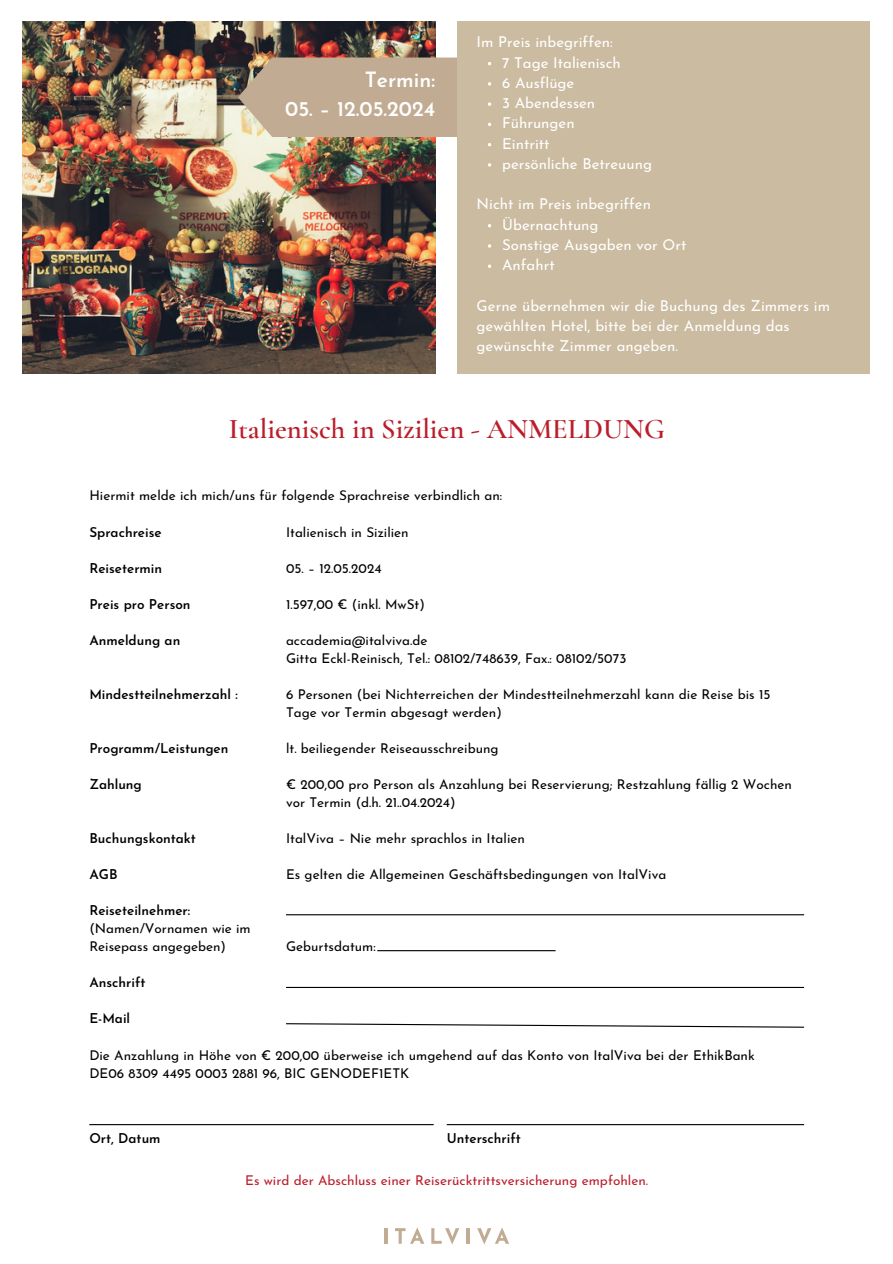
<style>
.page{position:relative;width:893px;height:1264px;background:#fff}
.page>*{position:absolute;margin:0;border:0;box-sizing:border-box;transform-origin:0 0}
.t1{font:600 28.5px "Cormorant Garamond";color:#bb1e2b}
.t2{font:600 21px "Josefin Sans";color:#fff}
.t3{font:15px/20.2px "Josefin Sans";color:#fff}
.t4{font:13.5px/18px "Josefin Sans";color:#000}
.t5{font:600 13.5px "Josefin Sans";color:#000}
.t6{font:13.5px "Josefin Sans";color:#bb1e2b}
</style>
<div class="page">
<img style="left:23px;top:21px;width:412px;height:352px">
<hr style="left:384px;top:1228px;width:3px;height:15px;background:#c1ac93">
<svg style="left:395px;top:1227px;width:29px;height:16px"></svg>
<svg style="left:431px;top:1228px;width:28px;height:16px"></svg>
<hr style="left:466px;top:1228px;width:4px;height:15px;background:#c1ac93">
<svg style="left:477px;top:1227px;width:32px;height:17px"></svg>
<svg style="left:238px;top:57px;width:219px;height:80px;background:#beaa91"></svg>
<div style="left:457px;top:21px;width:412px;height:352px;background:#cbbba0"></div>
<svg style="left:488px;top:82px;width:3px;height:4px"></svg>
<svg style="left:488px;top:102px;width:3px;height:4px"></svg>
<svg style="left:488px;top:163px;width:3px;height:4px"></svg>
<svg style="left:488px;top:244px;width:3px;height:4px"></svg>
<svg style="left:488px;top:264px;width:3px;height:4px"></svg>
<hr style="left:377px;top:950px;width:178px;height:1px;background:#000">
<hr style="left:286px;top:914px;width:518px;height:1px;background:#000">
<hr style="left:286px;top:986px;width:518px;height:2px;background:#000">
<svg style="left:286px;top:1023px;width:519px;height:5px"></svg>
<hr style="left:446px;top:1124px;width:358px;height:1px;background:#000">
<hr style="left:89px;top:1124px;width:344px;height:1px;background:#000">
<h2 class="t2" style="left:364px;top:62px;width:72px">Termin:</h2>
<h2 class="t2" style="left:285px;top:91px;width:151px">05. – 12.05.2024</h2>
<p class="t3" style="left:502px;top:30px;width:151px;text-indent:-25px">Im Preis inbegriffen:<br>7 Tage Italienisch<br>6 Ausflüge<br>3 Abendessen<br>Führungen<br>Eintritt<br>persönliche Betreuung</p>
<p class="t3" style="left:502px;top:192px;width:186px;text-indent:-25px">Nicht im Preis inbegriffen<br>Übernachtung<br>Sonstige Ausgaben vor Ort<br>Anfahrt</p>
<p class="t3" style="left:476px;top:293px;width:355px">Gerne übernehmen wir die Buchung des Zimmers im gewählten Hotel, bitte bei der Anmeldung das gewünschte Zimmer angeben.</p>
<h1 class="t1" style="left:229px;top:411px;width:437px">Italienisch in Sizilien - ANMELDUNG</h1>
<p class="t4" style="left:89px;top:485px;width:414px">Hiermit melde ich mich/uns für folgende Sprachreise verbindlich an:</p>
<p class="t5" style="left:89px;top:520px;width:74px">Sprachreise</p>
<p class="t5" style="left:89px;top:556px;width:74px">Reisetermin</p>
<p class="t5" style="left:89px;top:592px;width:103px">Preis pro Person</p>
<p class="t5" style="left:89px;top:628px;width:93px">Anmeldung an</p>
<p class="t5" style="left:89px;top:682px;width:150px">Mindestteilnehmerzahl :</p>
<p class="t5" style="left:89px;top:736px;width:141px">Programm/Leistungen</p>
<p class="t5" style="left:89px;top:772px;width:54px">Zahlung</p>
<p class="t5" style="left:89px;top:826px;width:108px">Buchungskontakt</p>
<p class="t5" style="left:89px;top:862px;width:30px">AGB</p>
<p class="t5" style="left:89px;top:898px;width:102px">Reiseteilnehmer:</p>
<p class="t4" style="left:89px;top:917px;width:163px">(Namen/Vornamen wie im<br>Reisepass angegeben)</p>
<p class="t5" style="left:89px;top:970px;width:58px">Anschrift</p>
<p class="t5" style="left:89px;top:1006px;width:42px">E-Mail</p>
<p class="t4" style="left:286px;top:521px;width:124px">Italienisch in Sizilien</p>
<p class="t4" style="left:286px;top:557px;width:97px">05. – 12.05.2024</p>
<p class="t4" style="left:286px;top:593px;width:140px">1.597,00 € (inkl. MwSt)</p>
<p class="t4" style="left:286px;top:629px;width:342px">accademia@italviva.de<br>Gitta Eckl-Reinisch, Tel.: 08102/748639, Fax.: 08102/5073</p>
<p class="t4" style="left:286px;top:683px;width:486px">6 Personen (bei Nichterreichen der Mindestteilnehmerzahl kann die Reise bis 15<br>Tage vor Termin abgesagt werden)</p>
<p class="t4" style="left:286px;top:737px;width:214px">lt. beiliegender Reiseausschreibung</p>
<p class="t4" style="left:286px;top:773px;width:507px">€ 200,00 pro Person als Anzahlung bei Reservierung; Restzahlung fällig 2 Wochen vor Termin (d.h. 21..04.2024)</p>
<p class="t4" style="left:286px;top:827px;width:240px">ItalViva – Nie mehr sprachlos in Italien</p>
<p class="t4" style="left:286px;top:863px;width:382px">Es gelten die Allgemeinen Geschäftsbedingungen von ItalViva</p>
<p class="t4" style="left:286px;top:935px;width:91px">Geburtsdatum:</p>
<p class="t4" style="left:89px;top:1044px;width:667px">Die Anzahlung in Höhe von € 200,00 überweise ich umgehend auf das Konto von ItalViva bei der EthikBank<br>DE06 8309 4495 0003 2881 96, BIC GENODEF1ETK</p>
<p class="t5" style="left:89px;top:1127px;width:73px">Ort, Datum</p>
<p class="t5" style="left:446px;top:1127px;width:76px">Unterschrift</p>
<p class="t6" style="left:245px;top:1169px;width:404px">Es wird der Abschluss einer Reiserücktrittsversicherung empfohlen.</p>
</div>
